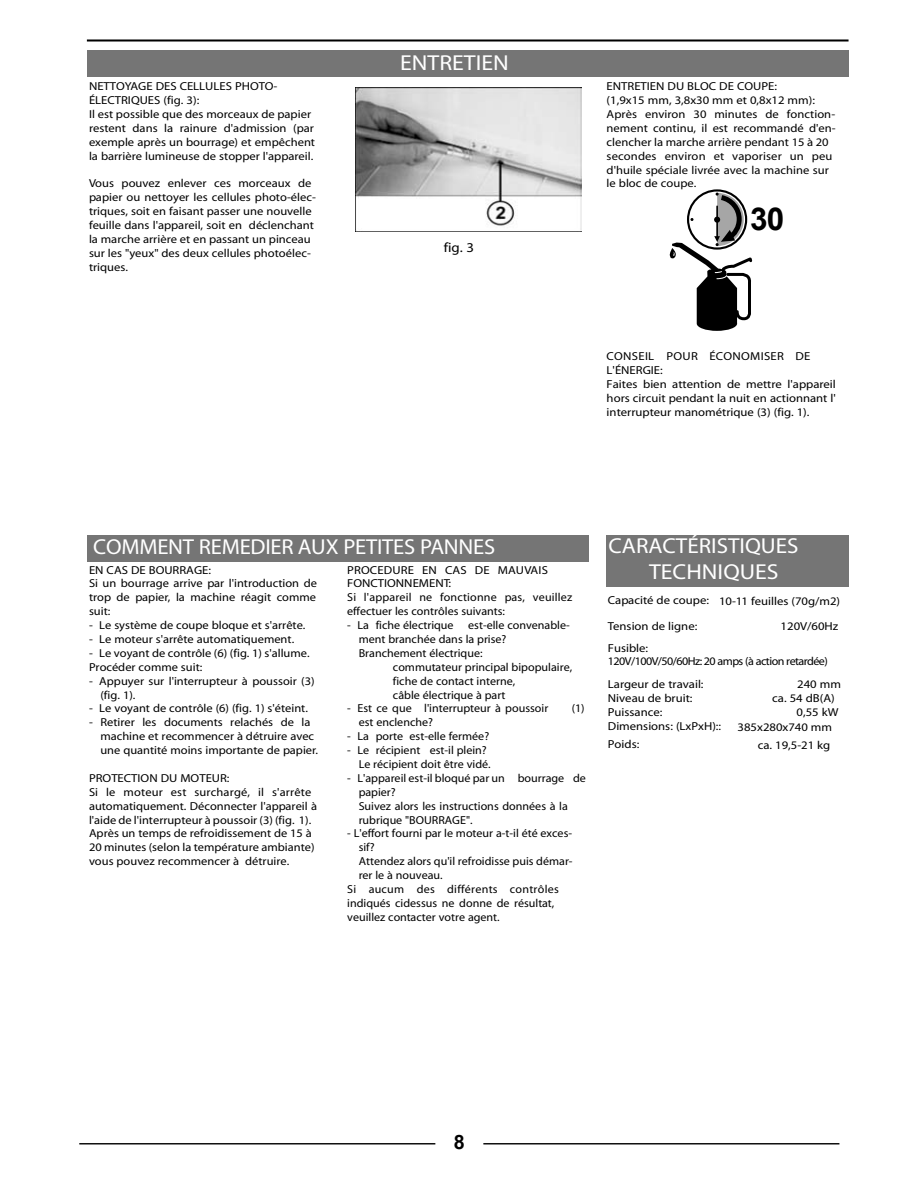
<style>
.page{position:relative;width:918px;height:1188px;background:#fff}
.page>*{position:absolute;margin:0;border:0;box-sizing:border-box;transform-origin:0 0}
.t1{font:700 31.5px "Arial";color:#000}
.t2{font:700 21.75px "Arial";color:#fff;scale:1.04 1}
.t3{font:700 21.75px/26.1px "Arial";color:#fff;scale:1.06 1}
.t4{font:700 21.75px "Arial";color:#fff;scale:1.1 1}
.t5{font:700 19.8px "Arial";color:#000}
.t6{font:13.5px "Arial";color:#000;scale:1.1 1}
.t7{font:11.55px/14px "Arial";color:#000;scale:1.08 1}
.t8{font:11.55px/14px "Arial";color:#000;scale:1.09 1}
.t9{font:11.55px/14px "Arial";color:#000;scale:1.04 1}
.t10{font:700 11.55px/14px "Arial";color:#000;scale:1.1 1}
.t11{font:11.55px/14px "Arial";color:#000;text-align:justify;scale:1.1 1}
.t12{font:700 11.55px/14px "Arial";color:#000;scale:1.04 1}
.t13{font:11.55px "Arial";letter-spacing:-.045em;color:#000;scale:1.04 1}
.t14{font:700 11.55px/14px "Arial";letter-spacing:.02em;color:#000;scale:1.1 1}
.s1{font-weight:400}
.s2{font-weight:700}
</style>
<div class="page">
<div style="left:87px;top:51px;width:762px;height:26px;background:#757575"></div>
<img style="left:355px;top:87px;width:227px;height:144px">
<div style="left:87px;top:535px;width:502px;height:27px;background:#757575"></div>
<div style="left:606px;top:535px;width:243px;height:51px;background:#757575"></div>
<hr style="left:87px;top:39px;width:762px;height:3px;background:#000">
<hr style="left:79px;top:1143px;width:356px;height:1px;background:#000">
<hr style="left:483px;top:1143px;width:356px;height:1px;background:#000">
<svg style="left:669px;top:192px;width:84px;height:139px"></svg>
<p class="t10" style="left:89px;top:80px;width:173px">NETTOYAGE DES CELLULES PHOTO-<br>ÉLECTRIQUES (fig. 3):</p>
<p class="t8" style="left:89px;top:108px;width:209px">Il est possible que des morceaux de papier restent dans la rainure d'admission (par exemple après un bourrage) et empêchent la barrière lumineuse de stopper l'appareil.</p>
<p class="t8" style="left:89px;top:177px;width:210px">Vous pouvez enlever ces morceaux de papier ou nettoyer les cellules photo-élec&shy;triques, soit en faisant passer une nouvelle feuille dans l'appareil, soit en déclenchant la marche arrière et en passant un pinceau sur les "yeux" des deux cellules photoélec&shy;triques.</p>
<h2 class="t4" style="left:400px;top:52px;width:100px">ENTRETIEN</h2>
<p class="t6" style="left:444px;top:240px;width:29px">fig. 3</p>
<p class="t10" style="left:607px;top:80px;width:191px">ENTRETIEN DU BLOC DE COUPE: (1,9x15 mm, 3,8x30 mm et 0,8x12 mm):</p>
<p class="t8" style="left:607px;top:108px;width:212px">Après environ 30 minutes de fonction&shy;nement continu, il est recommandé d'en&shy;clencher la marche arrière pendant 15 à 20 secondes environ et vaporiser un peu d'huile spéciale livrée avec la machine sur le bloc de coupe.</p>
<h1 class="t1" style="left:750px;top:202px;width:36px">30</h1>
<p class="t14" style="left:607px;top:350px;width:187px">CONSEIL POUR ÉCONOMISER DE<br>L'ÉNERGIE:</p>
<p class="t11" style="left:607px;top:378px;width:210px">Faites bien attention de mettre l'appareil hors circuit pendant la nuit en actionnant l' interrupteur manométrique (3) (fig. 1).</p>
<h2 class="t2" style="left:93px;top:536px;width:388px">COMMENT REMEDIER AUX PETITES PANNES</h2>
<p class="t10" style="left:89px;top:563px;width:113px">EN CAS DE BOURRAGE:</p>
<p class="t7" style="left:89px;top:577px;width:213px;text-align:justify">Si un bourrage arrive par l'introduction de trop de papier, la machine réagit comme suit:</p>
<p class="t7" style="left:89px;top:619px;width:202px">- Le système de coupe bloque et s'arrête.</p>
<p class="t7" style="left:89px;top:633px;width:192px">- Le moteur s'arrête automatiquement.</p>
<p class="t7" style="left:89px;top:647px;width:206px">- Le voyant de contrôle (6) (fig. 1) s'allume.<br>Procéder comme suit:</p>
<p class="t7" style="left:100px;top:674px;width:200px;text-indent:-11px">- Appuyer sur l'interrupteur à poussoir (3) (fig. 1).</p>
<p class="t7" style="left:89px;top:702px;width:204px">- Le voyant de contrôle (6) (fig. 1) s'éteint.</p>
<p class="t7" style="left:100px;top:716px;width:203px;text-indent:-11px">- Retirer les documents relachés de la machine et recommencer à détruire avec une quantité moins importante de papier.</p>
<p class="t10" style="left:89px;top:772px;width:129px">PROTECTION DU MOTEUR:</p>
<p class="t7" style="left:89px;top:785px;width:213px">Si le moteur est surchargé, il s'arrête automatiquement. Déconnecter l'appareil à l'aide de l'interrupteur à poussoir (3) (fig. 1).<br>Après un temps de refroidissement de 15 à 20 minutes (selon la température ambiante) vous pouvez recommencer à détruire.</p>
<p class="t10" style="left:347px;top:563px;width:184px">PROCEDURE EN CAS DE MAUVAIS<br>FONCTIONNEMENT:</p>
<p class="t9" style="left:347px;top:591px;width:218px">Si l'appareil ne fonctionne pas, veuillez effectuer les contrôles suivants:</p>
<p class="t12" style="left:347px;top:619px;width:104px"><span class="s1">- La</span> fiche électrique</p>
<p class="t9" style="left:359px;top:619px;width:205px;text-indent:110px">est-elle convenable&shy;ment branchée dans la prise?<br>Branchement électrique:</p>
<p class="t9" style="left:393px;top:660px;width:174px">commutateur principal bipopulaire, fiche de contact interne,<br>câble électrique à part</p>
<p class="t12" style="left:347px;top:702px;width:195px"><span class="s1">- Est ce que</span> l'interrupteur à poussoir</p>
<p class="t9" style="left:572px;top:702px;width:14px">(1)</p>
<p class="t9" style="left:359px;top:716px;width:73px">est enclenche?</p>
<p class="t9" style="left:347px;top:730px;width:138px">- La <span class="s2">porte</span> est-elle fermée?</p>
<p class="t9" style="left:359px;top:744px;width:129px;text-indent:-11px">- Le <span class="s2">récipient</span> est-il plein?<br>Le récipient doit être vidé.</p>
<p class="t9" style="left:359px;top:772px;width:220px;text-indent:-11px">- L'appareil est-il bloqué par un <span class="s2">bourrage</span> de papier?<br>Suivez alors les instructions données à la rubrique "BOURRAGE".</p>
<p class="t9" style="left:359px;top:827px;width:207px;text-indent:-11px">- L'effort fourni par le moteur a-t-il été exces&shy;sif?<br>Attendez alors qu'il refroidisse puis démar&shy;rer le à nouveau.</p>
<p class="t12" style="left:347px;top:883px;width:205px">Si aucum des différents contrôles indiqués cidessus ne donne de résultat, veuillez contacter votre agent.</p>
<h2 class="t3" style="left:649px;top:534px;width:143px;text-indent:-41px">CARACTÉRISTIQUES<br>TECHNIQUES</h2>
<p class="t10" style="left:608px;top:589px;width:213px;line-height:24.8px">Capacité de coupe: <span class="s1">10-11 feuilles (70g/m2)<br></span>Tension de ligne:</p>
<p class="t11" style="left:781px;top:619px;width:54px">120V/60Hz</p>
<p class="t10" style="left:608px;top:642px;width:38px">Fusible:</p>
<p class="t13" style="left:608px;top:656px;width:213px">120V/100V/50/60Hz: 20 amps (à action retardée)</p>
<p class="t10" style="left:608px;top:678px;width:89px">Largeur de travail:</p>
<p class="t11" style="left:797px;top:678px;width:41px">240 mm</p>
<p class="t10" style="left:608px;top:692px;width:78px">Niveau de bruit:</p>
<p class="t11" style="left:772px;top:692px;width:58px">ca. 54 dB(A)</p>
<p class="t10" style="left:608px;top:706px;width:51px">Puissance:</p>
<p class="t11" style="left:797px;top:706px;width:40px">0,55 kW</p>
<p class="t10" style="left:608px;top:719px;width:105px">Dimensions: (LxPxH)::</p>
<p class="t11" style="left:738px;top:721px;width:87px">385x280x740 mm</p>
<p class="t10" style="left:608px;top:738px;width:30px">Poids:</p>
<p class="t11" style="left:758px;top:738px;width:68px">ca. 19,5-21 kg</p>
<h3 class="t5" style="left:454px;top:1131px;width:12px">8</h3>
</div>
